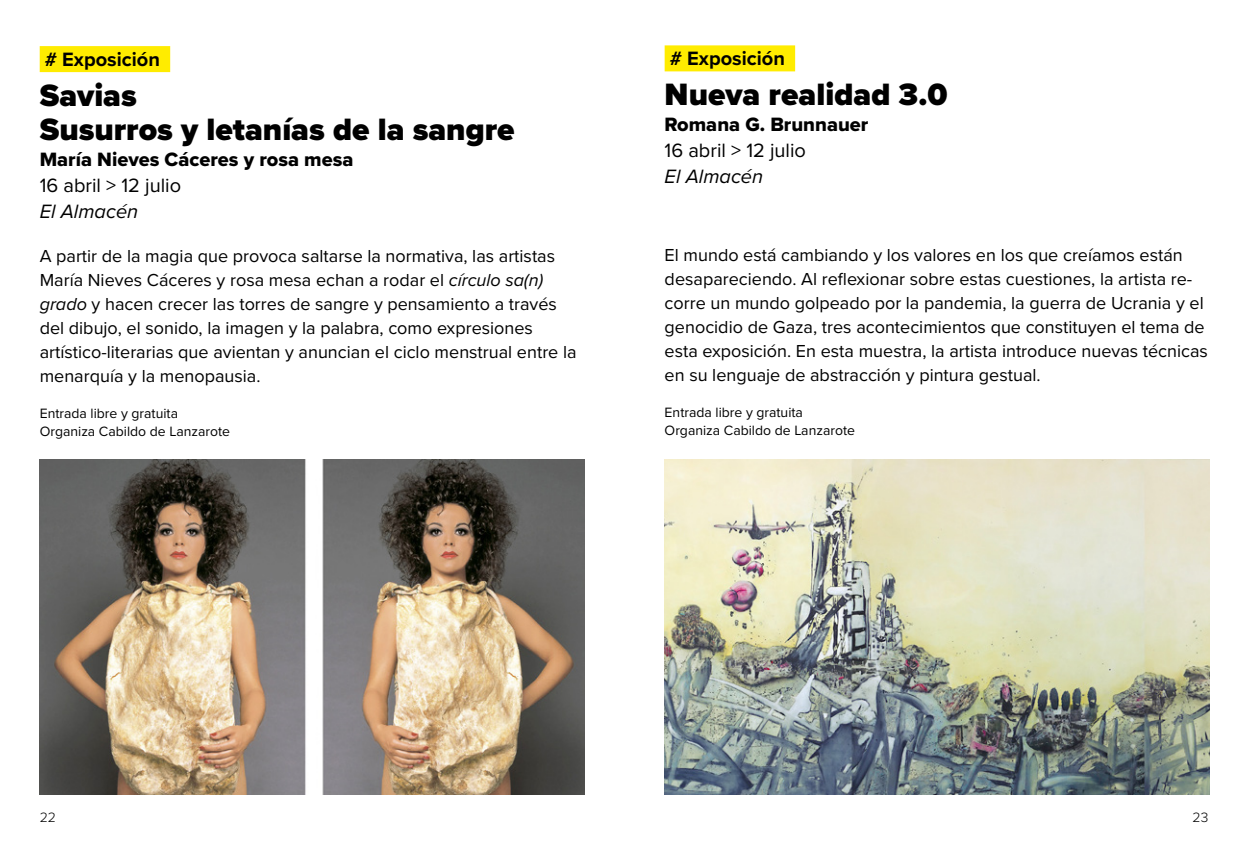
<style>
.page{position:relative;width:1248px;height:851px;background:#fff}
.page>*{position:absolute;margin:0;border:0;box-sizing:border-box;transform-origin:0 0}
.t1{font:900 32px/34px "Proxima Nova";color:#000}
.t2{font:20px "Proxima Nova Extrabld";color:#000}
.t3{font:20px "Proxima Nova";color:#000}
.t4{font:700 20px "Proxima Nova";color:#000}
.t5{font:italic 20px "Proxima Nova";color:#000}
.t6{font:18px/24px "Proxima Nova";color:#000}
.t7{font:14px/18px "Proxima Nova";color:#000}
.t8{font:300 14px "Proxima Nova";color:#000}
.s1{font-style:italic}
</style>
<div class="page">
<img style="left:40px;top:460px;width:544px;height:334px">
<div style="left:40px;top:46px;width:130px;height:26px;background:#ffec00"></div>
<img style="left:664px;top:459px;width:545px;height:334px">
<div style="left:664px;top:45px;width:131px;height:26px;background:#ffec00"></div>
<p class="t4" style="left:45px;top:44px;width:117px"># Exposición</p>
<h1 class="t1" style="left:40px;top:78px;width:476px">Savias<br>Susurros y letanías de la sangre</h1>
<p class="t2" style="left:40px;top:144px;width:315px">María Nieves Cáceres y rosa mesa</p>
<p class="t3" style="left:40px;top:170px;width:143px">16 abril &gt; 12 julio</p>
<p class="t5" style="left:40px;top:196px;width:100px">El Almacén</p>
<p class="t6" style="left:40px;top:243px;width:538px">A partir de la magia que provoca saltarse la normativa, las artistas María Nieves Cáceres y rosa mesa echan a rodar el <span class="s1">círculo sa(n) grado</span> y hacen crecer las torres de sangre y pensamiento a través del dibujo, el sonido, la imagen y la palabra, como expresiones artístico-literarias que avientan y anuncian el ciclo menstrual entre la menarquía y la menopausia.</p>
<p class="t7" style="left:40px;top:403px;width:192px">Entrada libre y gratuita<br>Organiza Cabildo de Lanzarote</p>
<p class="t4" style="left:669px;top:44px;width:117px"># Exposición</p>
<h1 class="t1" style="left:664px;top:77px;width:284px">Nueva realidad 3.0</h1>
<p class="t2" style="left:664px;top:109px;width:205px">Romana G. Brunnauer</p>
<p class="t3" style="left:664px;top:135px;width:143px">16 abril &gt; 12 julio</p>
<p class="t5" style="left:664px;top:161px;width:100px">El Almacén</p>
<p class="t6" style="left:664px;top:242px;width:544px">El mundo está cambiando y los valores en los que creíamos están desapareciendo. Al reflexionar sobre estas cuestiones, la artista re&shy;corre un mundo golpeado por la pandemia, la guerra de Ucrania y el genocidio de Gaza, tres acontecimientos que constituyen el tema de esta exposición. En esta muestra, la artista introduce nuevas técnicas en su lenguaje de abstracción y pintura gestual.</p>
<p class="t7" style="left:664px;top:403px;width:192px">Entrada libre y gratuita<br>Organiza Cabildo de Lanzarote</p>
<p class="t8" style="left:40px;top:807px;width:18px">22</p>
<p class="t8" style="left:1192px;top:807px;width:17px">23</p>
</div>
